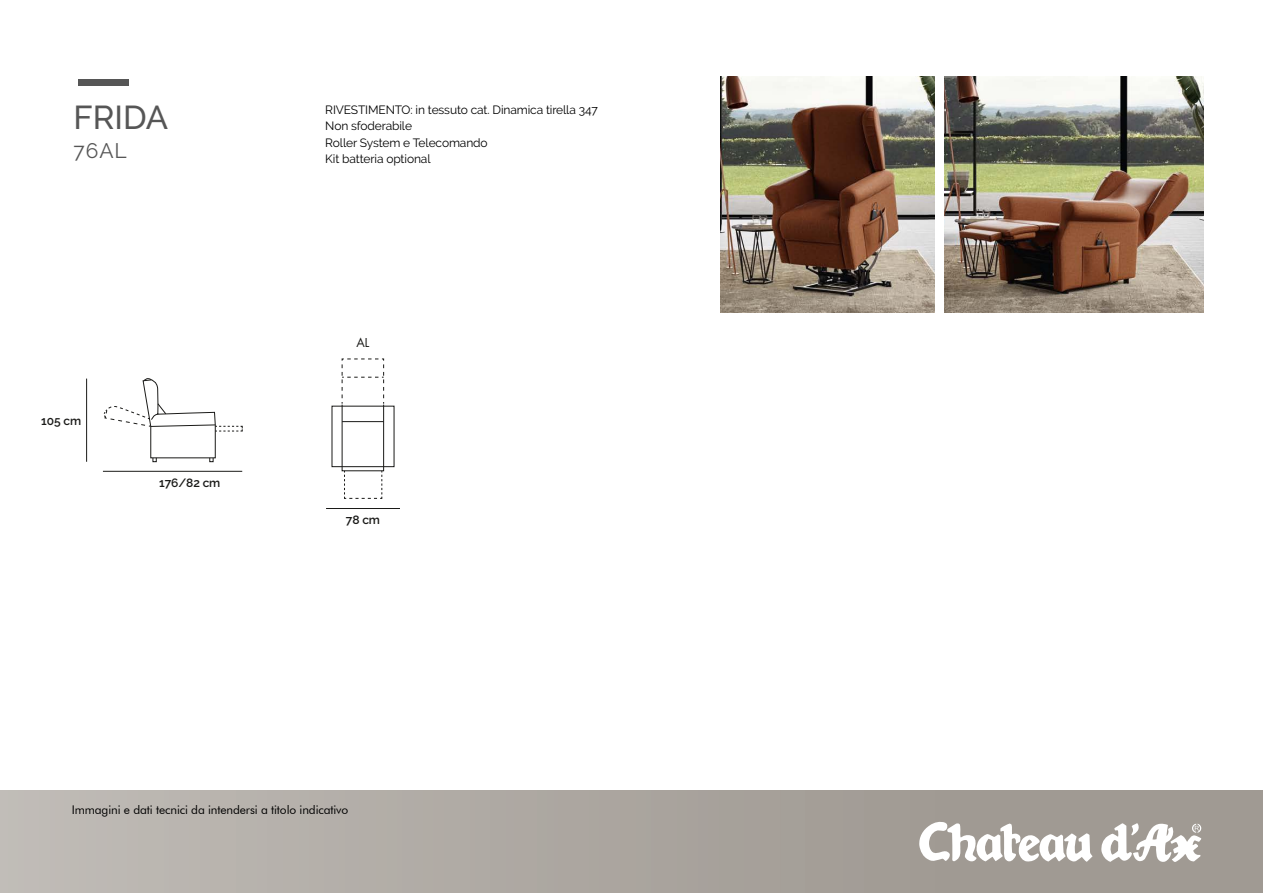
<style>
.page{position:relative;width:1263px;height:893px;background:#fff}
.page>*{position:absolute;margin:0;border:0;box-sizing:border-box;transform-origin:0 0}
.t1{font:500 33px "Raleway";color:#565656}
.t2{font:21px "Raleway";color:#565656}
.t3{font:12px/16.5px "Raleway";letter-spacing:-.01em;color:#000}
.t4{font:12px "Futura BT";letter-spacing:-.01em;color:#000}
.t5{font:600 12px "Raleway";letter-spacing:-.01em;color:#1a1a18}
.t6{font:12px "Futura";color:#1a1a18}
</style>
<div class="page">
<div style="left:0;top:790px;width:1263px;height:103px;background:linear-gradient(to right,#beb9b4,#9a938c)"></div>
<svg style="left:919px;top:821px;width:173px;height:42px"></svg>
<svg style="left:1101px;top:823px;width:100px;height:39px"></svg>
<hr style="left:86px;top:379px;width:1px;height:83px;background:#1a1a18">
<hr style="left:326px;top:508px;width:74px;height:1px;background:#1a1a18">
<hr style="left:103px;top:471px;width:139px;height:1px;background:#1a1a18">
<div style="left:78px;top:79px;width:51px;height:6px;background:#565656"></div>
<img style="left:720px;top:76px;width:214px;height:237px">
<img style="left:944px;top:76px;width:260px;height:237px">
<svg style="left:103px;top:378px;width:140px;height:84px"></svg>
<div style="left:342px;top:404px;width:42px;height:67px;border:1px solid #1a1a18"></div>
<hr style="left:342px;top:421px;width:42px;height:1px;background:#1a1a18">
<svg style="left:342px;top:359px;width:42px;height:45px"></svg>
<svg style="left:344px;top:471px;width:39px;height:28px"></svg>
<h1 class="t1" style="left:74px;top:98px;width:96px">FRIDA</h1>
<p class="t3" style="left:325px;top:101px;width:274px">RIVESTIMENTO: in tessuto cat. Dinamica tirella 347<br>Non sfoderabile<br>Roller System e Telecomando<br>Kit batteria optional</p>
<h2 class="t2" style="left:74px;top:139px;width:55px">76AL</h2>
<p class="t5" style="left:41px;top:414px;width:41px">105 cm</p>
<p class="t5" style="left:159px;top:476px;width:63px">176/82 cm</p>
<p class="t6" style="left:357px;top:335px;width:14px">AL</p>
<p class="t5" style="left:346px;top:513px;width:36px">78 cm</p>
<p class="t4" style="left:72px;top:803px;width:278px">Immagini e dati tecnici da intendersi a titolo indicativo</p>
</div>
